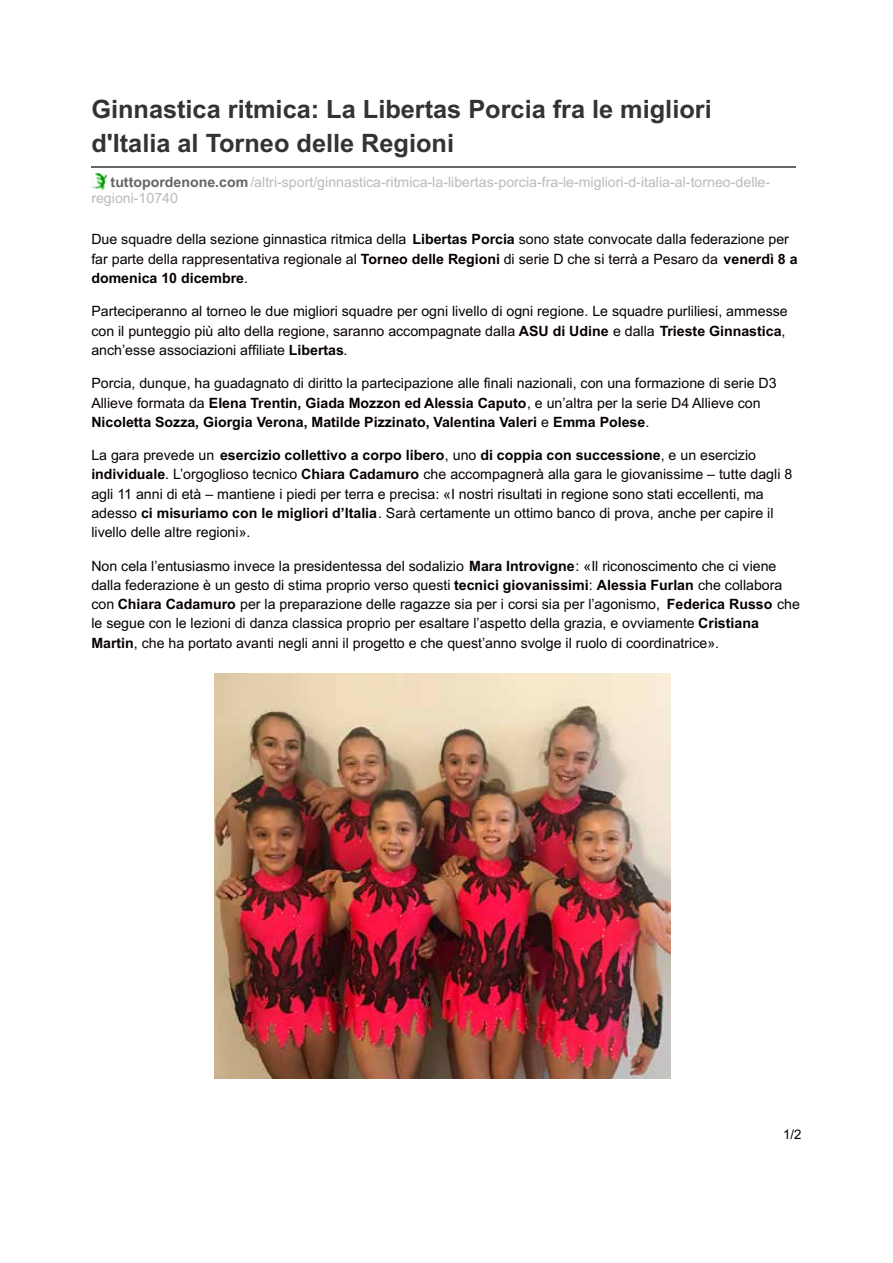
<style>
.page{position:relative;width:893px;height:1263px;background:#fff}
.page>*{position:absolute;margin:0;border:0;box-sizing:border-box;transform-origin:0 0}
.t1{font:700 25.35px/34.5px "Arial";color:#333}
.t2{font:14.25px/19.2px "Arial";color:#080000}
.t3{font:14.25px/16.2px "Arial";color:#bbb}
.t4{font:13.2px "Arial";color:#000}
.s1{font-weight:700;color:#666}
.s2{font-weight:700}
</style>
<div class="page">
<hr style="left:91px;top:166px;width:704px;height:1px;background:#666">
<img style="left:91px;top:173px;width:16px;height:17px">
<img style="left:215px;top:674px;width:456px;height:404px">
<h1 class="t1" style="left:91px;top:94px;width:622px">Ginnastica ritmica: La Libertas Porcia fra le migliori d'Italia al Torneo delle Regioni</h1>
<p class="t3" style="left:91px;top:175px;width:680px;text-indent:19px"><span class="s1">tuttopordenone.com</span>/altri-sport/ginnastica-ritmica-la-libertas-porcia-fra-le-migliori-d-italia-al-torneo-delle&shy;regioni-10740</p>
<p class="t2" style="left:91px;top:231px;width:708px">Due squadre della sezione ginnastica ritmica della <span class="s2">Libertas Porcia</span> sono state convocate dalla federazione per far parte della rappresentativa regionale al <span class="s2">Torneo delle Regioni</span> di serie D che si terrà a Pesaro da <span class="s2">venerdì 8 a domenica 10 dicembre</span>.</p>
<p class="t2" style="left:91px;top:303px;width:698px">Parteciperanno al torneo le due migliori squadre per ogni livello di ogni regione. Le squadre purliliesi, ammesse con il punteggio più alto della regione, saranno accompagnate dalla <span class="s2">ASU di Udine</span> e dalla <span class="s2">Trieste Ginnastica</span>, anch’esse associazioni affiliate <span class="s2">Libertas</span>.</p>
<p class="t2" style="left:91px;top:375px;width:687px">Porcia, dunque, ha guadagnato di diritto la partecipazione alle finali nazionali, con una formazione di serie D3<br>Allieve formata da <span class="s2">Elena Trentin, Giada Mozzon ed Alessia Caputo</span>, e un’altra per la serie D4 Allieve con<br><span class="s2">Nicoletta Sozza, Giorgia Verona, Matilde Pizzinato, Valentina Valeri</span> e <span class="s2">Emma Polese</span>.</p>
<p class="t2" style="left:91px;top:447px;width:702px">La gara prevede un <span class="s2">esercizio collettivo a corpo libero</span>, uno <span class="s2">di coppia con successione</span>, e un esercizio <span class="s2">individuale</span>. L’orgoglioso tecnico <span class="s2">Chiara Cadamuro</span> che accompagnerà alla gara le giovanissime – tutte dagli 8 agli 11 anni di età – mantiene i piedi per terra e precisa: «I nostri risultati in regione sono stati eccellenti, ma adesso <span class="s2">ci misuriamo con le migliori d’Italia</span>. Sarà certamente un ottimo banco di prova, anche per capire il livello delle altre regioni».</p>
<p class="t2" style="left:91px;top:557px;width:710px">Non cela l’entusiasmo invece la presidentessa del sodalizio <span class="s2">Mara Introvigne</span>: «Il riconoscimento che ci viene dalla federazione è un gesto di stima proprio verso questi <span class="s2">tecnici giovanissimi</span>: <span class="s2">Alessia Furlan</span> che collabora con <span class="s2">Chiara Cadamuro</span> per la preparazione delle ragazze sia per i corsi sia per l’agonismo, <span class="s2">Federica Russo</span> che le segue con le lezioni di danza classica proprio per esaltare l’aspetto della grazia, e ovviamente <span class="s2">Cristiana Martin</span>, che ha portato avanti negli anni il progetto e che quest’anno svolge il ruolo di coordinatrice».</p>
<p class="t4" style="left:783px;top:1130px;width:20px">1/2</p>
</div>
